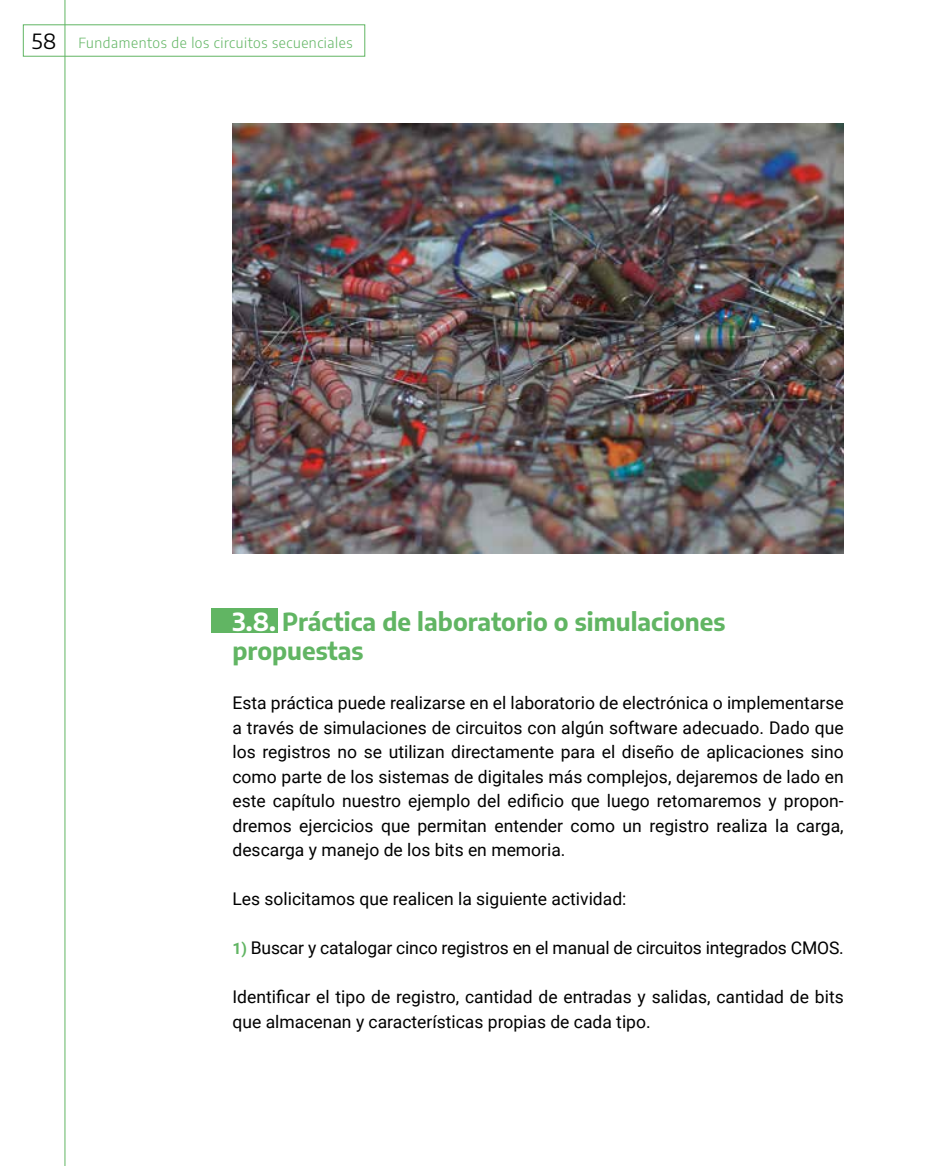
<style>
.page{position:relative;width:943px;height:1166px;background:#fff}
.page>*{position:absolute;margin:0;border:0;box-sizing:border-box;transform-origin:0 0}
.t1{font:700 24.5px/29.4px "Encode Sans";color:#61b563}
.t2{font:17.5px/24.5px "Roboto";color:#000;text-align:justify}
.t3{font:300 14px "Encode Sans";letter-spacing:.04em;color:#61b563}
.s1{font-weight:400;font-size:21px;color:#000}
.s2{color:#fff}
.s3{font-weight:700;font-size:15.75px;color:#61b563}
</style>
<div class="page">
<div style="left:23px;top:24px;width:342px;height:33px;border:1px solid #61b563"></div>
<hr style="left:64px;top:0;width:1px;height:1166px;background:#61b563">
<div style="left:211px;top:608px;width:66px;height:24px;background:#61b563"></div>
<img style="left:232px;top:124px;width:611px;height:430px">
<p class="t3" style="left:32px;top:33px;width:322px"><span class="s1">58</span> Fundamentos de los circuitos secuenciales</p>
<h1 class="t1" style="left:232px;top:605px;width:494px"><span class="s2">3.8.</span> Práctica de laboratorio o simulaciones propuestas</h1>
<p class="t2" style="left:232px;top:690px;width:612px">Esta práctica puede realizarse en el laboratorio de electrónica o implementarse a través de simulaciones de circuitos con algún software adecuado. Dado que los registros no se utilizan directamente para el diseño de aplicaciones sino como parte de los sistemas de digitales más complejos, dejaremos de lado en este capítulo nuestro ejemplo del edificio que luego retomaremos y propon&shy;dremos ejercicios que permitan entender como un registro realiza la carga, descarga y manejo de los bits en memoria.</p>
<p class="t2" style="left:232px;top:886px;width:395px">Les solicitamos que realicen la siguiente actividad:</p>
<p class="t2" style="left:232px;top:935px;width:613px"><span class="s3">1)</span> Buscar y catalogar cinco registros en el manual de circuitos integrados CMOS.</p>
<p class="t2" style="left:232px;top:984px;width:612px">Identificar el tipo de registro, cantidad de entradas y salidas, cantidad de bits que almacenan y características propias de cada tipo.</p>
</div>
